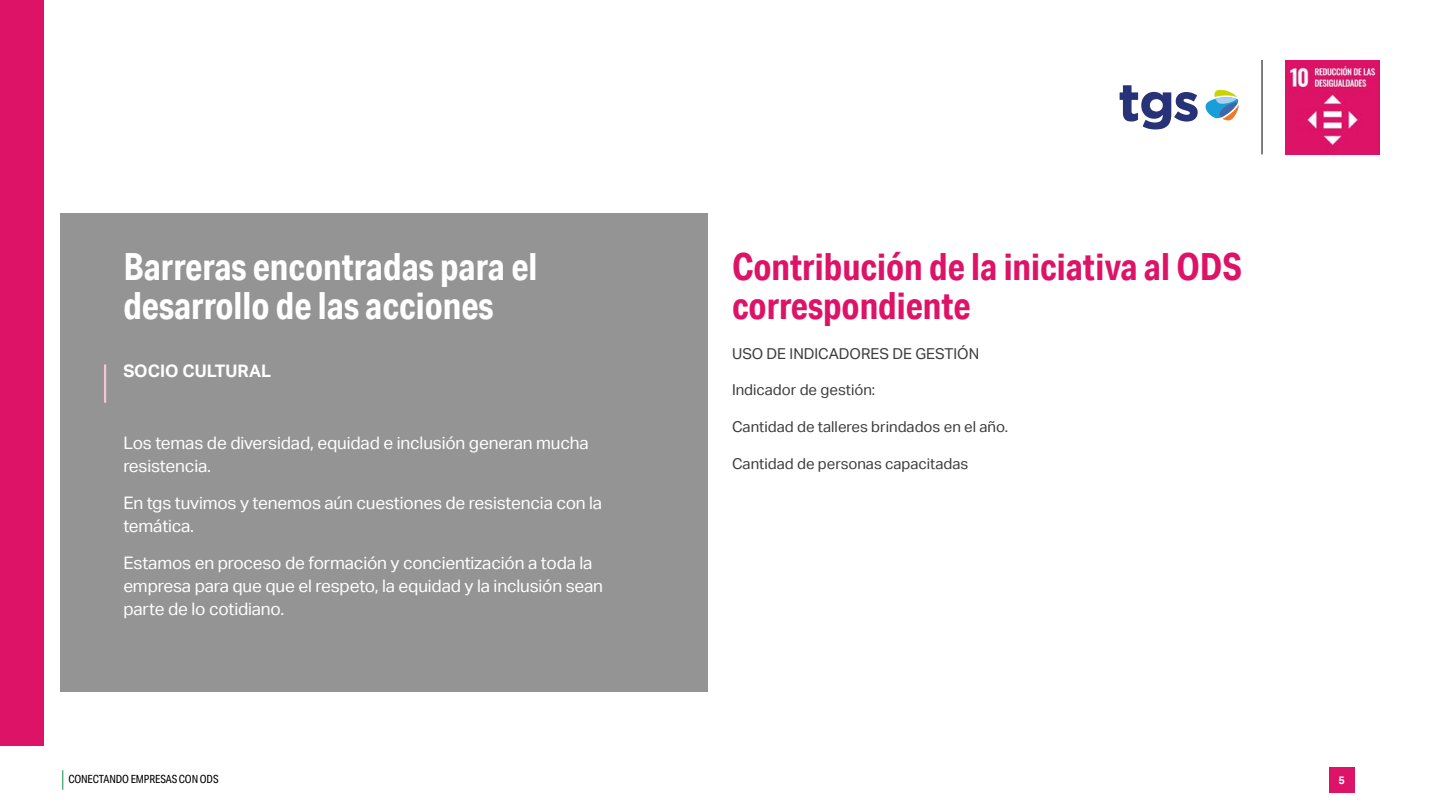
<style>
.page{position:relative;width:1440px;height:810px;background:#fff}
.page>*{position:absolute;margin:0;border:0;box-sizing:border-box;transform-origin:0 0}
.t1{font:700 37.5px/38.2px "Aktiv Grotesk Cd";color:#fff}
.t2{font:700 37.5px/38.2px "Aktiv Grotesk Cd";color:#dd1367}
.t3{font:17.25px/23.2px "Aktiv Grotesk";letter-spacing:-.01em;color:#fff}
.t4{font:700 17.25px "Aktiv Grotesk";color:#fff}
.t5{font:15px "Aktiv Grotesk";color:#3c3c3b}
.t6{font:11.25px "Aktiv Grotesk Cd";letter-spacing:-.01em;color:#000}
.t7{font:700 10.88px "Aktiv Grotesk";color:#fff}
</style>
<div class="page">
<svg style="left:62px;top:770px;width:1px;height:20px"></svg>
<div style="left:1329px;top:767px;width:25px;height:26px;background:#dd1367"></div>
<img style="left:1285px;top:60px;width:95px;height:95px">
<hr style="left:1262px;top:60px;width:1px;height:94px;background:#000">
<svg style="left:1120px;top:85px;width:78px;height:44px"></svg>
<svg style="left:1205px;top:90px;width:34px;height:31px"></svg>
<div style="left:0;top:0;width:44px;height:746px;background:#dd1367"></div>
<div style="left:60px;top:213px;width:648px;height:479px;background:#949494"></div>
<hr style="left:104px;top:364px;width:2px;height:39px;background:#f7c4d9">
<h1 class="t1" style="left:123px;top:247px;width:416px">Barreras encontradas para el desarrollo de las acciones</h1>
<h1 class="t2" style="left:732px;top:247px;width:512px">Contribución de la iniciativa al ODS correspondiente</h1>
<p class="t5" style="left:732px;top:345px;width:249px">USO DE INDICADORES DE GESTIÓN</p>
<p class="t5" style="left:732px;top:382px;width:145px">Indicador de gestión:</p>
<p class="t5" style="left:732px;top:418px;width:278px">Cantidad de talleres brindados en el año.</p>
<p class="t5" style="left:732px;top:455px;width:238px">Cantidad de personas capacitadas</p>
<p class="t4" style="left:123px;top:361px;width:149px">SOCIO CULTURAL</p>
<p class="t3" style="left:123px;top:431px;width:467px">Los temas de diversidad, equidad e inclusión generan mucha resistencia.</p>
<p class="t3" style="left:123px;top:491px;width:480px">En tgs tuvimos y tenemos aún cuestiones de resistencia con la temática.</p>
<p class="t3" style="left:123px;top:551px;width:481px">Estamos en proceso de formación y concientización a toda la empresa para que que el respeto, la equidad y la inclusión sean parte de lo cotidiano.</p>
<p class="t6" style="left:68px;top:773px;width:152px">CONECTANDO EMPRESAS CON ODS</p>
<p class="t7" style="left:1338px;top:774px;width:8px">5</p>
</div>
